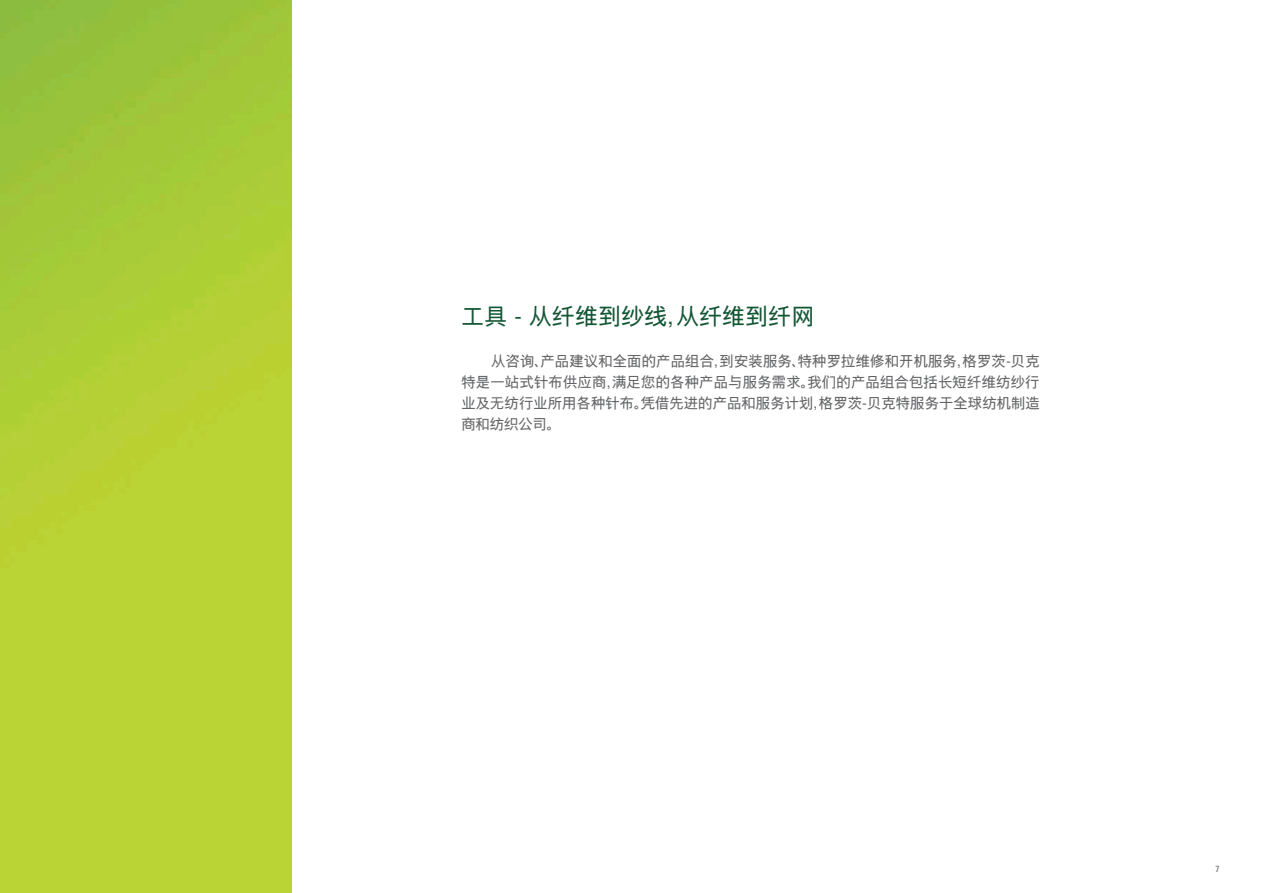
<style>
.page{position:relative;width:1263px;height:893px;background:#fff}
.page>*{position:absolute;margin:0;border:0;box-sizing:border-box;transform-origin:0 0}
.t1{font:22.5px "Nimbus Sans Global";letter-spacing:.025em;color:#125634}
.t2{font:14.25px/21px "Nimbus Sans Global";letter-spacing:.01em;color:#636466;text-align:justify}
.t3{font:condensed 9px "Univers Com 57";color:#636466}
</style>
<div class="page">
<img style="left:0;top:0;width:291px;height:893px">
<h1 class="t1" style="left:461px;top:303px;width:354px">工具 - 从纤维到纱线，从纤维到纤网</h1>
<p class="t2" style="left:461px;top:350px;width:580px;text-indent:30px">从咨询、产品建议和全面的产品组合，到安装服务、特种罗拉维修和开机服务，格罗茨-贝克特是一站式针布供应商，满足您的各种产品与服务需求。我们的产品组合包括长短纤维纺纱行业及无纺行业所用各种针布。凭借先进的产品和服务计划，格罗茨-贝克特服务于全球纺机制造商和纺织公司。</p>
<p class="t3" style="left:1215px;top:863px;width:5px">7</p>
</div>
